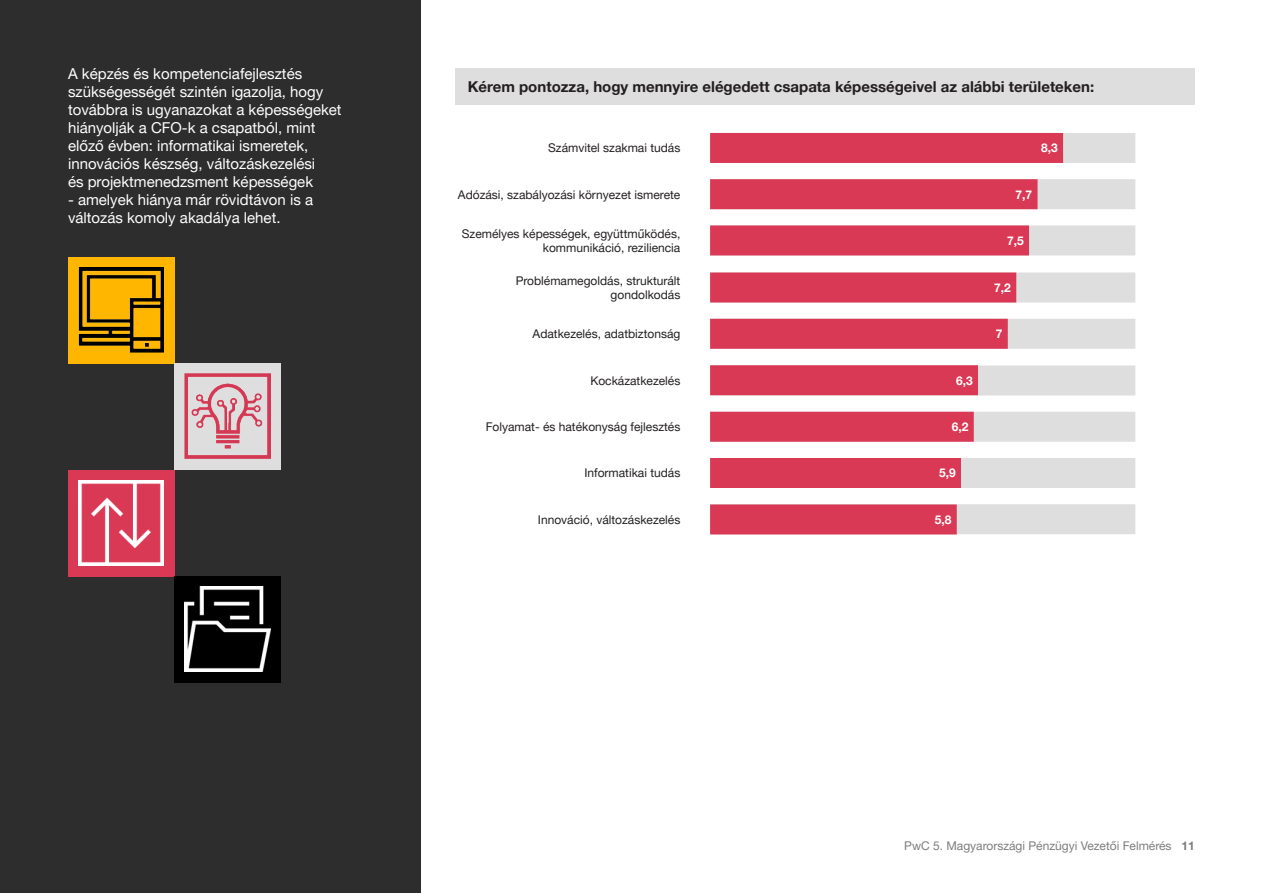
<style>
.page{position:relative;width:1263px;height:893px;background:#fff}
.page>*{position:absolute;margin:0;border:0;box-sizing:border-box;transform-origin:0 0}
.Graph_Labels_RIght_A{font:15px/18px "Helvetica Neue LT Pro";color:#fff}
.Graph_Labels_RIght_A-2{font:700 15px "Helvetica Neue LT Pro";color:#231f20}
.Graph_Labels_RIght_A-3{font:12px/14.4px "Helvetica Neue LT Pro";color:#231f20;text-align:right}
.t1{font:12px "Helvetica Neue LT Pro";color:#7d7d7d}
.Graph_Labels_RIght_A-4{font:700 12px "Helvetica Neue LT Pro";color:#fff}
.s1{font-weight:700}
</style>
<div class="page">
<div style="left:0;top:0;width:421px;height:893px;background:#2d2d2d"></div>
<div style="left:710px;top:133px;width:425px;height:30px;background:#dedede"></div>
<div style="left:710px;top:179px;width:425px;height:30px;background:#dedede"></div>
<div style="left:710px;top:272px;width:425px;height:30px;background:#dedede"></div>
<div style="left:710px;top:365px;width:425px;height:30px;background:#dedede"></div>
<div style="left:710px;top:458px;width:425px;height:30px;background:#dedede"></div>
<div style="left:710px;top:225px;width:425px;height:30px;background:#dedede"></div>
<div style="left:710px;top:319px;width:425px;height:30px;background:#dedede"></div>
<div style="left:710px;top:412px;width:425px;height:30px;background:#dedede"></div>
<div style="left:710px;top:504px;width:425px;height:30px;background:#dedede"></div>
<div style="left:710px;top:319px;width:298px;height:30px;background:#d93954"></div>
<div style="left:710px;top:458px;width:251px;height:30px;background:#d93954"></div>
<div style="left:710px;top:272px;width:306px;height:30px;background:#d93954"></div>
<div style="left:710px;top:412px;width:264px;height:30px;background:#d93954"></div>
<div style="left:710px;top:365px;width:268px;height:30px;background:#d93954"></div>
<div style="left:710px;top:504px;width:247px;height:30px;background:#d93954"></div>
<div style="left:710px;top:225px;width:319px;height:30px;background:#d93954"></div>
<div style="left:710px;top:179px;width:327px;height:30px;background:#d93954"></div>
<div style="left:710px;top:133px;width:353px;height:30px;background:#d93954"></div>
<div style="left:455px;top:68px;width:740px;height:36px;background:#dedede"></div>
<div style="left:68px;top:257px;width:106px;height:107px;background:#ffb600"></div>
<div style="left:174px;top:364px;width:107px;height:106px;background:#dedede"></div>
<div style="left:68px;top:470px;width:106px;height:106px;background:#d93954"></div>
<div style="left:174px;top:576px;width:107px;height:106px;background:#000"></div>
<img style="left:79px;top:268px;width:85px;height:85px">
<img style="left:185px;top:374px;width:85px;height:85px">
<img style="left:79px;top:480px;width:85px;height:85px">
<img style="left:185px;top:586px;width:85px;height:86px">
<p class="Graph_Labels_RIght_A" style="left:68px;top:64px;width:275px">A képzés és kompetenciafejlesztés szükségességét szintén igazolja, hogy továbbra is ugyanazokat a képességeket hiányolják a CFO-k a csapatból, mint előző évben: informatikai ismeretek, innovációs készség, változáskezelési<br>és projektmenedzsment képességek</p>
<p class="Graph_Labels_RIght_A" style="left:68px;top:190px;width:247px">- amelyek hiánya már rövidtávon is a változás komoly akadálya lehet.</p>
<p class="Graph_Labels_RIght_A-2" style="left:468px;top:77px;width:628px">Kérem pontozza, hogy mennyire elégedett csapata képességeivel az alábbi területeken:</p>
<p class="Graph_Labels_RIght_A-3" style="left:548px;top:140px;width:134px">Számvitel szakmai tudás</p>
<p class="Graph_Labels_RIght_A-4" style="left:1041px;top:141px;width:18px">8,3</p>
<p class="Graph_Labels_RIght_A-3" style="left:458px;top:187px;width:224px">Adózási, szabályozási környezet ismerete</p>
<p class="Graph_Labels_RIght_A-3" style="left:462px;top:226px;width:220px">Személyes képességek, együttműködés, kommunikáció, reziliencia</p>
<p class="Graph_Labels_RIght_A-4" style="left:1015px;top:187px;width:18px">7,7</p>
<p class="Graph_Labels_RIght_A-4" style="left:1007px;top:233px;width:18px">7,5</p>
<p class="Graph_Labels_RIght_A-3" style="left:516px;top:273px;width:166px">Problémamegoldás, strukturált gondolkodás</p>
<p class="Graph_Labels_RIght_A-4" style="left:994px;top:280px;width:18px">7,2</p>
<p class="Graph_Labels_RIght_A-3" style="left:533px;top:326px;width:149px">Adatkezelés, adatbiztonság</p>
<p class="Graph_Labels_RIght_A-4" style="left:996px;top:326px;width:8px">7</p>
<p class="Graph_Labels_RIght_A-3" style="left:590px;top:373px;width:91px">Kockázatkezelés</p>
<p class="Graph_Labels_RIght_A-4" style="left:956px;top:373px;width:18px">6,3</p>
<p class="Graph_Labels_RIght_A-3" style="left:486px;top:419px;width:196px">Folyamat- és hatékonyság fejlesztés</p>
<p class="Graph_Labels_RIght_A-4" style="left:952px;top:419px;width:18px">6,2</p>
<p class="Graph_Labels_RIght_A-3" style="left:584px;top:466px;width:98px">Informatikai tudás</p>
<p class="Graph_Labels_RIght_A-4" style="left:939px;top:466px;width:18px">5,9</p>
<p class="Graph_Labels_RIght_A-3" style="left:538px;top:512px;width:144px">Innováció, változáskezelés</p>
<p class="Graph_Labels_RIght_A-4" style="left:935px;top:512px;width:18px">5,8</p>
<p class="t1" style="left:904px;top:839px;width:292px">PwC 5. Magyarországi Pénzügyi Vezetői Felmérés <span class="s1">11</span></p>
</div>
